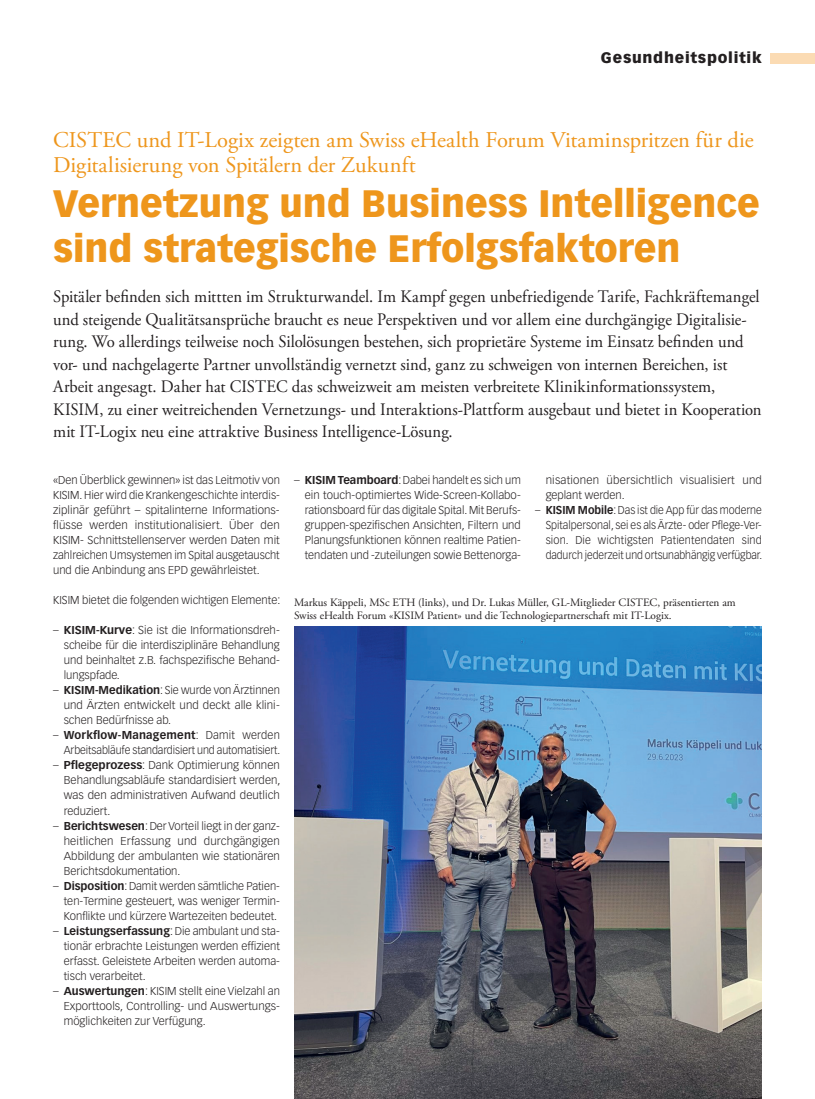
<style>
.page{position:relative;width:815px;height:1099px;background:#fff}
.page>*{position:absolute;margin:0;border:0;box-sizing:border-box;transform-origin:0 0}
.Titel_GP{font:900 37.5px/45px "Vectora LT Std";color:#ee961c;scale:.96 1}
.Obertitel_GP{font:22.5px/25px "Adobe Garamond Pro";letter-spacing:.005em;color:#ee961c}
.Lead{font:17.5px/22.5px "Adobe Garamond Pro";color:#231f20;scale:.95 1}
.t1{font:900 15px "Vectora LT Std";letter-spacing:.05em;color:#231f20}
.Lauftext{font:300 11.25px/15px "Vectora LT Std";color:#231f20;text-align:justify}
.Lauftext-2{font:300 11.25px/15px "Vectora LT Std";color:#231f20;text-align:justify;scale:.95 1}
.Legende{font:11.25px/13.5px "Adobe Garamond Pro";color:#231f20}
.s1{font-weight:700}
</style>
<div class="page">
<div style="left:770px;top:53px;width:45px;height:10px;background:#fbdbb3"></div>
<img style="left:294px;top:626px;width:468px;height:472px">
<h3 class="t1" style="left:601px;top:49px;width:162px">Gesundheitspolitik</h3>
<p class="Obertitel_GP" style="left:53px;top:128px;width:702px">CISTEC und IT-Logix zeigten am Swiss eHealth Forum Vitaminspritzen für die<br>Digitalisierung von Spitälern der Zukunft</p>
<p class="Titel_GP" style="left:53px;top:180px;width:738px">Vernetzung und Business Intelligence sind strategische Erfolgsfaktoren</p>
<p class="Lead" style="left:53px;top:286px;width:747px">Spitäler befinden sich mittten im Strukturwandel. Im Kampf gegen unbefriedigende Tarife, Fachkräftemangel und steigende Qualitätsansprüche braucht es neue Perspektiven und vor allem eine durchgängige Digitalisie&shy;rung. Wo allerdings teilweise noch Silolösungen bestehen, sich proprietäre Systeme im Einsatz befinden und vor- und nachgelagerte Partner unvollständig vernetzt sind, ganz zu schweigen von internen Bereichen, ist Arbeit angesagt. Daher hat CISTEC das schweizweit am meisten verbreitete Klinikinformationssystem, KISIM, zu einer weitreichenden Vernetzungs- und Interaktions-Plattform ausgebaut und bietet in Kooperation mit IT-Logix neu eine attraktive Business Intelligence-Lösung.</p>
<p class="Lauftext" style="left:53px;top:473px;width:228px">«Den Überblick gewinnen» ist das Leitmotiv von KISIM. Hier wird die Krankengeschichte interdis&shy;ziplinär geführt – spitalinterne Informations&shy;flüsse werden institutionalisiert. Über den KISIM- Schnittstellenserver werden Daten mit zahlreichen Umsystemen im Spital ausgetauscht und die Anbindung ans EPD gewährleistet.</p>
<p class="Lauftext" style="left:53px;top:593px;width:229px">KISIM bietet die folgenden wichtigen Elemente:</p>
<p class="Lauftext" style="left:64px;top:623px;width:218px;text-indent:-11px">– <span class="s1">KISIM-Kurve</span>: Sie ist die Informationsdreh&shy;scheibe für die interdisziplinäre Behandlung und beinhaltet z.B. fachspezifische Behand&shy;lungspfade.</p>
<p class="Lauftext" style="left:64px;top:683px;width:218px;text-indent:-11px">– <span class="s1">KISIM-Medikation</span>: Sie wurde von Ärztinnen und Ärzten entwickelt und deckt alle klini&shy;schen Bedürfnisse ab.</p>
<p class="Lauftext" style="left:53px;top:728px;width:229px;text-align:right">– <span class="s1">Workflow-Management</span>: Damit werden<br>Arbeitsabläufe standardisiert und automatisiert.</p>
<p class="Lauftext" style="left:64px;top:758px;width:218px;text-indent:-11px">– <span class="s1">Pflegeprozess</span>: Dank Optimierung können Behandlungsabläufe standardisiert werden, was den administrativen Aufwand deutlich reduziert.</p>
<p class="Lauftext" style="left:64px;top:818px;width:218px;text-indent:-11px">– <span class="s1">Berichtswesen</span>: Der Vorteil liegt in der ganz&shy;heitlichen Erfassung und durchgängigen Abbildung der ambulanten wie stationären Berichtsdokumentation.</p>
<p class="Lauftext" style="left:64px;top:878px;width:218px;text-indent:-11px">– <span class="s1">Disposition</span>: Damit werden sämtliche Patien&shy;ten-Termine gesteuert, was weniger Termin-Konflikte und kürzere Wartezeiten bedeutet.</p>
<p class="Lauftext" style="left:64px;top:923px;width:218px;text-indent:-11px">– <span class="s1">Leistungserfassung</span>: Die ambulant und sta&shy;tionär erbrachte Leistungen werden effizient erfasst. Geleistete Arbeiten werden automa&shy;tisch verarbeitet.</p>
<p class="Lauftext" style="left:64px;top:983px;width:218px;text-indent:-11px">– <span class="s1">Auswertungen</span>: KISIM stellt eine Vielzahl an Exporttools, Controlling- und Auswertungs&shy;möglichkeiten zur Verfügung.</p>
<p class="Lauftext" style="left:305px;top:473px;width:218px;text-indent:-11px">– <span class="s1">KISIM Teamboard</span>: Dabei handelt es sich um ein touch-optimiertes Wide-Screen-Kollabo&shy;rationsboard für das digitale Spital. Mit Berufs&shy;gruppen-spezifischen Ansichten, Filtern und Planungsfunktionen können realtime Patien&shy;tendaten und -zuteilungen sowie Bettenorga-</p>
<p class="Lauftext" style="left:546px;top:473px;width:218px">nisationen übersichtlich visualisiert und geplant werden.</p>
<p class="Lauftext-2" style="left:546px;top:503px;width:229px;text-indent:-11px">– <span class="s1">KISIM Mobile</span>: Das ist die App für das moderne Spitalpersonal, sei es als Ärzte- oder Pflege-Ver&shy;sion. Die wichtigsten Patientendaten sind dadurch jederzeit und ortsunabhängig verfügbar.</p>
<p class="Legende" style="left:294px;top:596px;width:443px">Markus Käppeli, MSc ETH (links), und Dr. Lukas Müller, GL-Mitglieder CISTEC, präsentierten am<br>Swiss eHealth Forum «KISIM Patient» und die Technologiepartnerschaft mit IT-Logix.</p>
</div>
